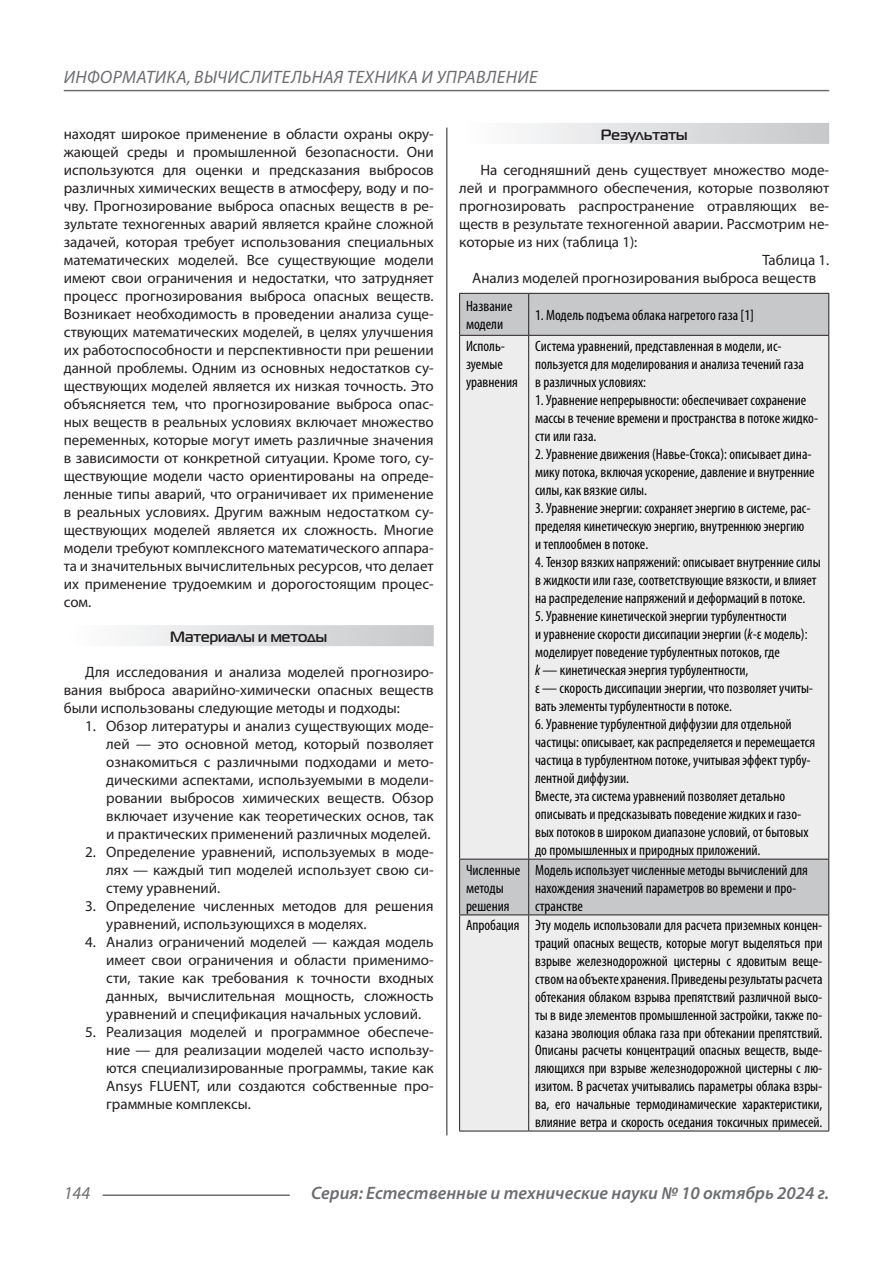
<style>
.page{position:relative;width:893px;height:1263px;background:#fff}
.page>*{position:absolute;margin:0;border:0;box-sizing:border-box;transform-origin:0 0}
.t1{font:italic 600 18px "Myriad Pro";color:#6c6d70}
.t2{font:italic 18px "Myriad Pro";letter-spacing:.02em;color:#6c6d70}
.Статья_текст_первый{font:15px/18px "Myriad Pro";color:#231f20;text-align:justify}
.Таблица_Строка{font:condensed 15px/18px "Myriad Pro";color:#000}
.Статья_текст{font:15px/18px "Myriad Pro";color:#231f20;text-align:justify}
.Статья_подзаголовок{font:700 15px "Magistral C";color:#231f20}
.s1{font-style:italic}
</style>
<div class="page">
<hr style="left:446px;top:128px;width:1px;height:1007px;background:#231f20">
<hr style="left:103px;top:1194px;width:187px;height:2px;background:#6c6d70">
<hr style="left:64px;top:90px;width:765px;height:1px;background:#6c6d70">
<div style="left:64px;top:625px;width:370px;height:21px;background:linear-gradient(to right,#fefeff,#c6c8ca)"></div>
<div style="left:459px;top:123px;width:370px;height:21px;background:linear-gradient(to right,#fefeff,#c6c8ca)"></div>
<div style="left:460px;top:294px;width:368px;height:41px;background:#c7c8ca"></div>
<div style="left:460px;top:336px;width:368px;height:795px;background:#ededee"></div>
<div style="left:460px;top:860px;width:368px;height:54px;background:#c7c8ca"></div>
<hr style="left:459px;top:293px;width:70px;height:1px;background:#231f20">
<hr style="left:459px;top:294px;width:1px;height:41px;background:#231f20">
<hr style="left:529px;top:293px;width:300px;height:1px;background:#231f20">
<hr style="left:528px;top:294px;width:1px;height:41px;background:#231f20">
<hr style="left:828px;top:294px;width:1px;height:41px;background:#231f20">
<hr style="left:459px;top:335px;width:70px;height:1px;background:#231f20">
<hr style="left:459px;top:336px;width:1px;height:523px;background:#231f20">
<hr style="left:529px;top:335px;width:300px;height:1px;background:#231f20">
<hr style="left:528px;top:336px;width:1px;height:523px;background:#231f20">
<hr style="left:828px;top:336px;width:1px;height:523px;background:#231f20">
<hr style="left:459px;top:859px;width:70px;height:1px;background:#231f20">
<hr style="left:459px;top:859px;width:1px;height:55px;background:#231f20">
<hr style="left:529px;top:859px;width:300px;height:1px;background:#231f20">
<hr style="left:528px;top:859px;width:1px;height:55px;background:#231f20">
<hr style="left:828px;top:859px;width:1px;height:55px;background:#231f20">
<hr style="left:459px;top:914px;width:70px;height:1px;background:#231f20">
<hr style="left:459px;top:915px;width:1px;height:216px;background:#231f20">
<hr style="left:529px;top:914px;width:300px;height:1px;background:#231f20">
<hr style="left:528px;top:915px;width:1px;height:216px;background:#231f20">
<hr style="left:828px;top:915px;width:1px;height:216px;background:#231f20">
<hr style="left:459px;top:1131px;width:70px;height:1px;background:#231f20">
<hr style="left:529px;top:1131px;width:300px;height:1px;background:#231f20">
<p class="t2" style="left:64px;top:66px;width:475px">ИНФОРМАТИКА, ВЫЧИСЛИТЕЛЬНАЯ ТЕХНИКА И УПРАВЛЕНИЕ</p>
<p class="Статья_текст_первый" style="left:64px;top:125px;width:371px">находят широкое применение в области охраны окру&shy;жающей среды и промышленной безопасности. Они используются для оценки и предсказания выбросов различных химических веществ в атмосферу, воду и по&shy;чву. Прогнозирование выброса опасных веществ в ре&shy;зультате техногенных аварий является крайне сложной задачей, которая требует использования специальных математических моделей. Все существующие модели имеют свои ограничения и недостатки, что затрудняет процесс прогнозирования выброса опасных веществ.<br>Возникает необходимость в проведении анализа суще&shy;ствующих математических моделей, в целях улучшения их работоспособности и перспективности при решении данной проблемы. Одним из основных недостатков су&shy;ществующих моделей является их низкая точность. Это объясняется тем, что прогнозирование выброса опас&shy;ных веществ в реальных условиях включает множество переменных, которые могут иметь различные значения в зависимости от конкретной ситуации. Кроме того, су&shy;ществующие модели часто ориентированы на опреде&shy;ленные типы аварий, что ограничивает их применение в реальных условиях. Другим важным недостатком су&shy;ществующих моделей является их сложность. Многие модели требуют комплексного математического аппара&shy;та и значительных вычислительных ресурсов, что делает их применение трудоемким и дорогостоящим процес&shy;сом.</p>
<p class="Статья_подзаголовок" style="left:170px;top:628px;width:158px">Материалы и методы</p>
<p class="Статья_текст" style="left:64px;top:663px;width:371px;text-indent:21px">Для исследования и анализа моделей прогнозиро&shy;вания выброса аварийно-химически опасных веществ были использованы следующие методы и подходы:</p>
<p class="Статья_текст_первый" style="left:106px;top:717px;width:329px;text-indent:-21px">1. Обзор литературы и анализ существующих моде&shy;лей — это основной метод, который позволяет ознакомиться с различными подходами и мето&shy;дическими аспектами, используемыми в модели&shy;ровании выбросов химических веществ. Обзор включает изучение как теоретических основ, так и практических применений различных моделей.</p>
<p class="Статья_текст_первый" style="left:106px;top:843px;width:329px;text-indent:-21px">2. Определение уравнений, используемых в моде&shy;лях — каждый тип моделей использует свою си&shy;стему уравнений.</p>
<p class="Статья_текст_первый" style="left:106px;top:897px;width:329px;text-indent:-21px">3. Определение численных методов для решения уравнений, использующихся в моделях.</p>
<p class="Статья_текст_первый" style="left:106px;top:933px;width:329px;text-indent:-21px">4. Анализ ограничений моделей — каждая модель имеет свои ограничения и области применимо&shy;сти, такие как требования к точности входных данных, вычислительная мощность, сложность уравнений и спецификация начальных условий.</p>
<p class="Статья_текст_первый" style="left:106px;top:1023px;width:329px;text-indent:-21px">5. Реализация моделей и программное обеспече&shy;ние — для реализации моделей часто использу&shy;ются специализированные программы, такие как Ansys FLUENT, или создаются собственные про&shy;граммные комплексы.</p>
<p class="Статья_подзаголовок" style="left:601px;top:125px;width:88px">Результаты</p>
<p class="Статья_текст" style="left:459px;top:160px;width:371px;text-indent:21px">На сегодняшний день существует множество моде&shy;лей и программного обеспечения, которые позволяют прогнозировать распространение отравляющих ве&shy;ществ в результате техногенной аварии. Рассмотрим не&shy;которые из них (таблица 1):</p>
<p class="Статья_текст" style="left:762px;top:250px;width:68px">Таблица 1.</p>
<p class="Статья_текст" style="left:472px;top:268px;width:346px">Анализ моделей прогнозирования выброса веществ</p>
<p class="Таблица_Строка" style="left:466px;top:297px;width:48px">Название модели</p>
<p class="Таблица_Строка" style="left:535px;top:306px;width:220px">1. Модель подъема облака нагретого газа [1]</p>
<p class="Таблица_Строка" style="left:466px;top:337px;width:53px">Исполь&shy;зуемые уравнения</p>
<p class="Таблица_Строка" style="left:535px;top:337px;width:270px">Система уравнений, представленная в модели, ис&shy;пользуется для моделирования и анализа течений газа в различных условиях:</p>
<p class="Таблица_Строка" style="left:535px;top:391px;width:285px">1. Уравнение непрерывности: обеспечивает сохранение массы в течение времени и пространства в потоке жидко&shy;сти или газа.</p>
<p class="Таблица_Строка" style="left:535px;top:445px;width:281px">2. Уравнение движения (Навье-Стокса): описывает дина&shy;мику потока, включая ускорение, давление и внутренние силы, как вязкие силы.</p>
<p class="Таблица_Строка" style="left:535px;top:499px;width:277px">3. Уравнение энергии: сохраняет энергию в системе, рас&shy;пределяя кинетическую энергию, внутреннюю энергию и теплообмен в потоке.</p>
<p class="Таблица_Строка" style="left:535px;top:553px;width:287px">4. Тензор вязких напряжений: описывает внутренние силы в жидкости или газе, соответствующие вязкости, и влияет на распределение напряжений и деформаций в потоке.</p>
<p class="Таблица_Строка" style="left:535px;top:607px;width:274px">5. Уравнение кинетической энергии турбулентности<br>и уравнение скорости диссипации энергии (<span class="s1">k</span>-ε модель): моделирует поведение турбулентных потоков, где</p>
<p class="Таблица_Строка" style="left:535px;top:661px;width:215px"><span class="s1">k</span> — кинетическая энергия турбулентности,</p>
<p class="Таблица_Строка" style="left:535px;top:679px;width:280px">ε — скорость диссипации энергии, что позволяет учиты&shy;вать элементы турбулентности в потоке.</p>
<p class="Таблица_Строка" style="left:535px;top:715px;width:282px">6. Уравнение турбулентной диффузии для отдельной частицы: описывает, как распределяется и перемещается частица в турбулентном потоке, учитывая эффект турбу&shy;лентной диффузии.</p>
<p class="Таблица_Строка" style="left:535px;top:787px;width:275px">Вместе, эта система уравнений позволяет детально описывать и предсказывать поведение жидких и газо&shy;вых потоков в широком диапазоне условий, от бытовых до промышленных и природных приложений.</p>
<p class="Таблица_Строка" style="left:466px;top:860px;width:56px">Численные методы решения</p>
<p class="Таблица_Строка" style="left:535px;top:860px;width:274px">Модель использует численные методы вычислений для нахождения значений параметров во времени и про&shy;странстве</p>
<p class="Таблица_Строка" style="left:466px;top:916px;width:55px">Апробация</p>
<p class="Таблица_Строка" style="left:535px;top:916px;width:289px;text-align:justify">Эту модель использовали для расчета приземных концен&shy;траций опасных веществ, которые могут выделяться при взрыве железнодорожной цистерны с ядовитым веще&shy;ством на объекте хранения. Приведены результаты расчета обтекания облаком взрыва препятствий различной высо&shy;ты в виде элементов промышленной застройки, также по&shy;казана эволюция облака газа при обтекании препятствий.</p>
<p class="Таблица_Строка" style="left:535px;top:1041px;width:289px;text-align:justify">Описаны расчеты концентраций опасных веществ, выде&shy;ляющихся при взрыве железнодорожной цистерны с лю&shy;изитом. В расчетах учитывались параметры облака взры&shy;ва, его начальные термодинамические характеристики, влияние ветра и скорость оседания токсичных примесей.</p>
<p class="t2" style="left:64px;top:1182px;width:28px">144</p>
<p class="t1" style="left:311px;top:1182px;width:520px">Серия: Естественные и технические науки № 10 октябрь 2024 г.</p>
</div>
